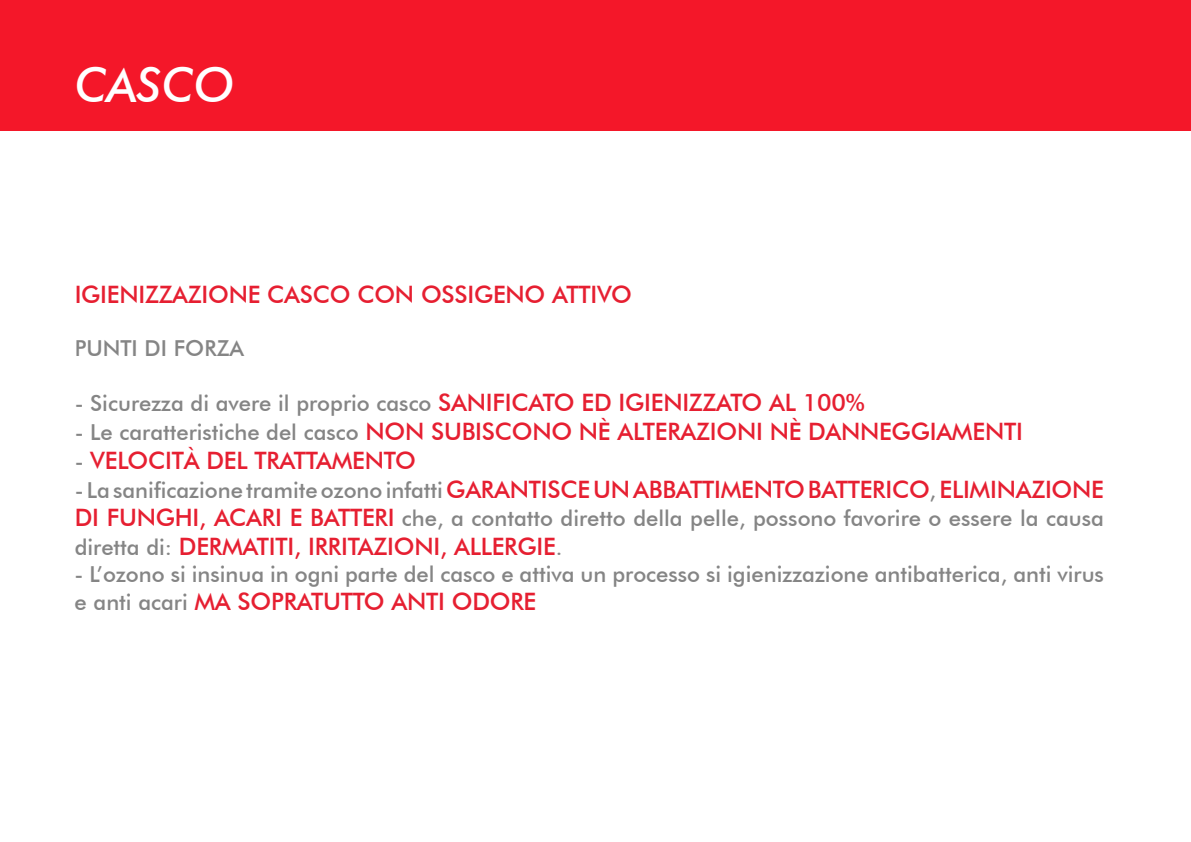
<style>
.page{position:relative;width:1191px;height:842px;background:#fff}
.page>*{position:absolute;margin:0;border:0;box-sizing:border-box;transform-origin:0 0}
.t1{font:italic 500 48px "Futura BT";color:#fff}
.t2{font:500 24px "Futura BT";letter-spacing:-.01em;color:#e61f31}
.t3{font:500 22px "Futura BT";color:#858585}
.s1{font-size:24px;color:#e61f31}
.s2{font-size:22px;color:#858585}
</style>
<div class="page">
<div style="left:0;top:0;width:1191px;height:130px;background:#f41729"></div>
<h1 class="t1" style="left:75px;top:55px;width:162px">CASCO</h1>
<p class="t2" style="left:75px;top:280px;width:559px">IGIENIZZAZIONE CASCO CON OSSIGENO ATTIVO</p>
<p class="t3" style="left:75px;top:335px;width:171px">PUNTI DI FORZA</p>
<p class="t3" style="left:75px;top:390px;width:791px">- Sicurezza di avere il proprio casco <span class="s1">SANIFICATO ED IGIENIZZATO AL 100%</span></p>
<p class="t2" style="left:75px;top:417px;width:949px"><span class="s2">- Le caratteristiche del casco</span> NON SUBISCONO NÈ ALTERAZIONI NÈ DANNEGGIAMENTI</p>
<p class="t2" style="left:75px;top:446px;width:343px"><span class="s2">-</span> VELOCITÀ DEL TRATTAMENTO</p>
<p class="t2" style="left:75px;top:474px;width:1030px"><span class="s2">- La sanificazione tramite ozono infatti</span> GARANTISCE UN ABBATTIMENTO BATTERICO<span class="s2">,</span> ELIMINAZIONE</p>
<p class="t3" style="left:75px;top:505px;width:1030px"><span class="s1">DI FUNGHI, ACARI E BATTERI</span> che, a contatto diretto della pelle, possono favorire o essere la causa</p>
<p class="t2" style="left:75px;top:532px;width:489px"><span class="s2">diretta di:</span> DERMATITI, IRRITAZIONI, ALLERGIE<span class="s2">.</span></p>
<p class="t3" style="left:75px;top:560px;width:1030px">- L’ozono si insinua in ogni parte del casco e attiva un processo si igienizzazione antibatterica, anti virus</p>
<p class="t2" style="left:75px;top:587px;width:463px"><span class="s2">e anti acari</span> MA SOPRATUTTO ANTI ODORE</p>
</div>
